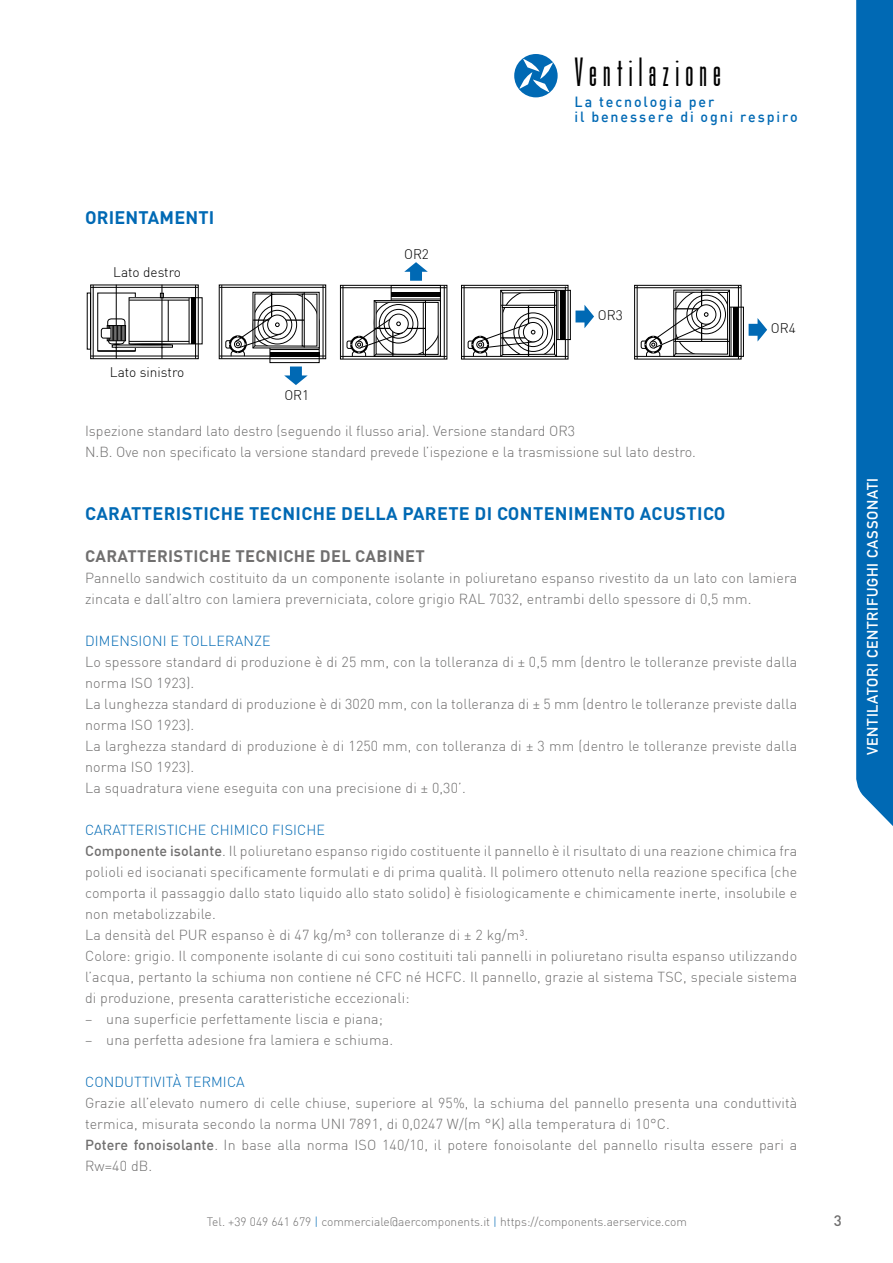
<style>
.page{position:relative;width:893px;height:1263px;background:#fff}
.page>*{position:absolute;margin:0;border:0;box-sizing:border-box;transform-origin:0 0}
.t1{font:42.75px "Bee Three";letter-spacing:.145em;color:#000}
.t2{font:700 18px "DIN Pro";letter-spacing:.02em;color:#0069b4}
.t3{font:700 16.5px "DIN Pro";letter-spacing:.02em;color:#706f6f}
.t4{font:15px "DIN Mittelschrift";letter-spacing:.05em;color:#fff}
.t5{font:500 15px "DIN Pro";color:#706f6f}
.t6{font:500 14.55px/14.5px "DIN";letter-spacing:.13em;color:#0069b4}
.t7{font:300 14.25px/21px "DIN";letter-spacing:.01em;color:#706f6f}
.t8{font:300 14.25px "DIN";letter-spacing:.01em;color:#0069b4}
.t9{font:300 13.65px "DIN";color:#000}
.t10{font:300 12px "DIN";color:#706f6f}
.s1{color:#0069b4}
.s2{font-weight:500}
</style>
<div class="page">
<div style="left:514px;top:54px;width:44px;height:43px;background:#0069b4;border-radius:50%"></div>
<svg style="left:519px;top:59px;width:34px;height:33px"></svg>
<div style="left:856px;top:0;width:37px;height:826px;background:#0069b4"></div>
<div style="left:97px;top:293px;width:39px;height:58px;border:1px solid #000"></div>
<div style="left:129px;top:298px;width:73px;height:46px;background:#fff"></div>
<div style="left:129px;top:297px;width:74px;height:47px;border:1px solid #000"></div>
<div style="left:90px;top:284px;width:109px;height:75px;border:1px solid #000"></div>
<hr style="left:93px;top:285px;width:1px;height:74px;background:#000">
<hr style="left:195px;top:285px;width:1px;height:74px;background:#000">
<hr style="left:91px;top:287px;width:107px;height:1px;background:#000">
<hr style="left:91px;top:356px;width:107px;height:1px;background:#000">
<div style="left:87px;top:293px;width:4px;height:57px;border:1px solid #000"></div>
<hr style="left:189px;top:298px;width:1px;height:46px;background:#000">
<hr style="left:168px;top:300px;width:1px;height:41px;background:#000">
<hr style="left:129px;top:300px;width:60px;height:1px;background:#000">
<hr style="left:129px;top:341px;width:60px;height:1px;background:#000">
<div style="left:191px;top:298px;width:5px;height:46px;background:#000"></div>
<svg style="left:160px;top:293px;width:4px;height:5px"></svg>
<hr style="left:161px;top:285px;width:1px;height:74px;background:#000">
<hr style="left:116px;top:285px;width:1px;height:74px;background:#000">
<hr style="left:129px;top:344px;width:43px;height:1px;background:#000;border-radius:50%">
<svg style="left:98px;top:318px;width:38px;height:34px"></svg>
<div style="left:219px;top:284px;width:107px;height:75px;border:1px solid #000"></div>
<hr style="left:221px;top:285px;width:1px;height:74px;background:#000">
<hr style="left:323px;top:285px;width:1px;height:74px;background:#000">
<hr style="left:219px;top:287px;width:107px;height:1px;background:#000">
<hr style="left:219px;top:356px;width:107px;height:1px;background:#000">
<svg style="left:224px;top:291px;width:96px;height:94px"></svg>
<div style="left:340px;top:285px;width:107px;height:75px;border:1px solid #000"></div>
<hr style="left:342px;top:285px;width:1px;height:74px;background:#000">
<hr style="left:444px;top:285px;width:1px;height:74px;background:#000">
<hr style="left:341px;top:287px;width:106px;height:1px;background:#000">
<hr style="left:341px;top:356px;width:106px;height:1px;background:#000">
<svg style="left:346px;top:262px;width:95px;height:95px"></svg>
<div style="left:461px;top:285px;width:107px;height:75px;border:1px solid #000"></div>
<hr style="left:464px;top:285px;width:1px;height:74px;background:#000">
<hr style="left:565px;top:287px;width:1px;height:72px;background:#000">
<hr style="left:462px;top:287px;width:106px;height:1px;background:#000">
<hr style="left:462px;top:356px;width:106px;height:1px;background:#000">
<svg style="left:467px;top:289px;width:127px;height:69px"></svg>
<div style="left:634px;top:285px;width:108px;height:75px;border:1px solid #000"></div>
<hr style="left:637px;top:285px;width:1px;height:74px;background:#000">
<hr style="left:738px;top:285px;width:1px;height:74px;background:#000">
<hr style="left:635px;top:287px;width:106px;height:1px;background:#000">
<hr style="left:635px;top:356px;width:106px;height:1px;background:#000">
<svg style="left:640px;top:288px;width:127px;height:70px"></svg>
<h1 class="t1" style="left:575px;top:52px;width:148px">Ventilazione</h1>
<p class="t6" style="left:575px;top:94px;width:225px">La tecnologia per<br>il benessere di ogni respiro</p>
<p class="t2" style="left:85px;top:205px;width:131px">ORIENTAMENTI</p>
<p class="t9" style="left:113px;top:264px;width:69px">Lato destro</p>
<p class="t9" style="left:110px;top:364px;width:76px">Lato sinistro</p>
<p class="t9" style="left:284px;top:387px;width:26px">OR1</p>
<p class="t9" style="left:404px;top:246px;width:26px">OR2</p>
<p class="t9" style="left:598px;top:307px;width:26px">OR3</p>
<p class="t7" style="left:85px;top:420px;width:612px">Ispezione standard lato destro (seguendo il flusso aria). Versione standard OR3<br>N.B. Ove non specificato la versione standard prevede l’ispezione e la trasmissione sul lato destro.</p>
<p class="t9" style="left:771px;top:320px;width:26px">OR4</p>
<p class="t2" style="left:85px;top:501px;width:642px">CARATTERISTICHE TECNICHE DELLA PARETE DI CONTENIMENTO ACUSTICO</p>
<p class="t3" style="left:85px;top:545px;width:341px">CARATTERISTICHE TECNICHE DEL CABINET</p>
<p class="t7" style="left:85px;top:567px;width:714px">Pannello sandwich costituito da un componente isolante in poliuretano espanso rivestito da un lato con lamiera zincata e dall’altro con lamiera preverniciata, colore grigio RAL 7032, entrambi dello spessore di 0,5 mm.</p>
<p class="t8" style="left:85px;top:632px;width:187px">DIMENSIONI E TOLLERANZE</p>
<p class="t7" style="left:85px;top:651px;width:714px">Lo spessore standard di produzione è di 25 mm, con la tolleranza di ± 0,5 mm (dentro le tolleranze previste dalla norma ISO 1923).<br>La lunghezza standard di produzione è di 3020 mm, con la tolleranza di ± 5 mm (dentro le tolleranze previste dalla norma ISO 1923).<br>La larghezza standard di produzione è di 1250 mm, con tolleranza di ± 3 mm (dentro le tolleranze previste dalla norma ISO 1923).<br>La squadratura viene eseguita con una precisione di ± 0,30’.</p>
<p class="t7" style="left:85px;top:819px;width:714px"><span class="s1">CARATTERISTICHE CHIMICO FISICHE<br></span><span class="s2">Componente isolante</span>. Il poliuretano espanso rigido costituente il pannello è il risultato di una reazione chimica fra polioli ed isocianati specificamente formulati e di prima qualità. Il polimero ottenuto nella reazione specifica (che comporta il passaggio dallo stato liquido allo stato solido) è fisiologicamente e chimicamente inerte, insolubile e non metabolizzabile.<br>La densità del PUR espanso è di 47 kg/m³ con tolleranze di ± 2 kg/m³.<br>Colore: grigio. Il componente isolante di cui sono costituiti tali pannelli in poliuretano risulta espanso utilizzando l’acqua, pertanto la schiuma non contiene né CFC né HCFC. Il pannello, grazie al sistema TSC, speciale sistema di produzione, presenta caratteristiche eccezionali:</p>
<p class="t7" style="left:85px;top:1008px;width:299px">– una superficie perfettamente liscia e piana;</p>
<p class="t7" style="left:85px;top:1029px;width:310px">– una perfetta adesione fra lamiera e schiuma.</p>
<p class="t8" style="left:85px;top:1073px;width:161px">CONDUTTIVITÀ TERMICA</p>
<p class="t7" style="left:85px;top:1092px;width:714px">Grazie all’elevato numero di celle chiuse, superiore al 95%, la schiuma del pannello presenta una conduttività termica, misurata secondo la norma UNI 7891, di 0,0247 W/(m °K) alla temperatura di 10°C.<br><span class="s2">Potere fonoisolante</span>. In base alla norma ISO 140/10, il potere fonoisolante del pannello risulta essere pari a Rw=40 dB.</p>
<p class="t10" style="left:207px;top:1214px;width:482px">Tel. +39 049 641 679 <span class="s1">|</span> commerciale@aercomponents.it <span class="s1">|</span> https://components.aerservice.com</p>
<p class="t5" style="left:834px;top:1210px;width:9px">3</p>
<p class="t4" style="left:864px;top:755px;width:278px;rotate:-90deg">VENTILATORI CENTRIFUGHI CASSONATI</p>
</div>
